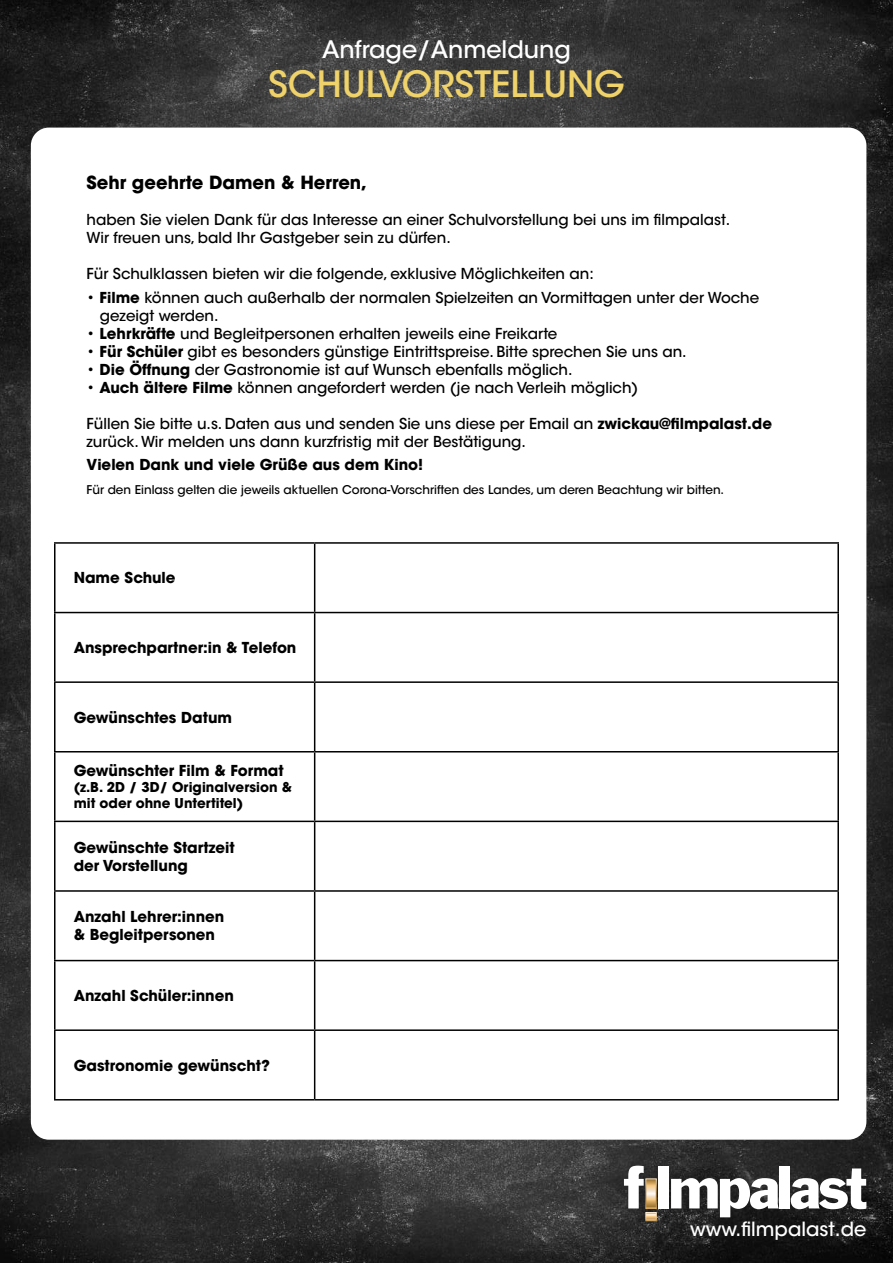
<style>
.page{position:relative;width:893px;height:1263px;background:#fff}
.page>*{position:absolute;margin:0;border:0;box-sizing:border-box;transform-origin:0 0}
.t1{font:500 36px "ITC Avant Garde Std";color:#efd269}
.t2{font:500 24px "ITC Avant Garde Std";color:#fff}
.t3{font:500 19.5px "ITC Avant Garde Std";color:#fff}
.t4{font:700 18px "ITC Avant Garde Std";color:#000}
.t5{font:500 15px/18px "ITC Avant Garde Std";color:#000}
.t6{font:700 15px/18px "ITC Avant Garde Pro";color:#000}
.t7{font:700 15px "ITC Avant Garde Std";color:#000}
.t8{font:700 13.5px/16.2px "ITC Avant Garde Pro";color:#000}
.t9{font:500 12px "ITC Avant Garde Std";color:#000}
.s1{font-weight:700}
</style>
<div class="page">
<img style="left:0;top:0;width:893px;height:1263px">
<svg style="left:624px;top:1166px;width:32px;height:55px"></svg>
<div style="left:658px;top:1166px;width:11px;height:42px;background:#fff"></div>
<svg style="left:671px;top:1178px;width:108px;height:39px"></svg>
<div style="left:780px;top:1166px;width:10px;height:42px;background:#fff"></div>
<svg style="left:791px;top:1168px;width:75px;height:41px"></svg>
<div style="left:31px;top:128px;width:835px;height:1012px;background:#fff;border-radius:18px"></div>
<hr style="left:54px;top:542px;width:261px;height:2px;background:#000">
<hr style="left:54px;top:544px;width:2px;height:68px;background:#000">
<hr style="left:315px;top:542px;width:524px;height:2px;background:#000">
<hr style="left:314px;top:544px;width:1px;height:68px;background:#000">
<hr style="left:837px;top:544px;width:2px;height:68px;background:#000">
<hr style="left:54px;top:612px;width:261px;height:1px;background:#000">
<hr style="left:54px;top:613px;width:2px;height:68px;background:#000">
<hr style="left:315px;top:612px;width:524px;height:1px;background:#000">
<hr style="left:314px;top:613px;width:1px;height:68px;background:#000">
<hr style="left:837px;top:613px;width:2px;height:68px;background:#000">
<hr style="left:54px;top:681px;width:261px;height:2px;background:#000">
<hr style="left:54px;top:683px;width:2px;height:68px;background:#000">
<hr style="left:315px;top:681px;width:524px;height:2px;background:#000">
<hr style="left:314px;top:683px;width:1px;height:68px;background:#000">
<hr style="left:837px;top:683px;width:2px;height:68px;background:#000">
<hr style="left:54px;top:751px;width:261px;height:1px;background:#000">
<hr style="left:54px;top:752px;width:2px;height:69px;background:#000">
<hr style="left:315px;top:751px;width:524px;height:1px;background:#000">
<hr style="left:314px;top:752px;width:1px;height:69px;background:#000">
<hr style="left:837px;top:752px;width:2px;height:69px;background:#000">
<hr style="left:54px;top:821px;width:261px;height:1px;background:#000">
<hr style="left:54px;top:822px;width:2px;height:68px;background:#000">
<hr style="left:315px;top:821px;width:524px;height:1px;background:#000">
<hr style="left:314px;top:822px;width:1px;height:68px;background:#000">
<hr style="left:837px;top:822px;width:2px;height:68px;background:#000">
<hr style="left:54px;top:890px;width:261px;height:2px;background:#000">
<hr style="left:54px;top:892px;width:2px;height:68px;background:#000">
<hr style="left:315px;top:890px;width:524px;height:2px;background:#000">
<hr style="left:314px;top:892px;width:1px;height:68px;background:#000">
<hr style="left:837px;top:892px;width:2px;height:68px;background:#000">
<hr style="left:54px;top:960px;width:261px;height:1px;background:#000">
<hr style="left:54px;top:961px;width:2px;height:68px;background:#000">
<hr style="left:315px;top:960px;width:524px;height:1px;background:#000">
<hr style="left:314px;top:961px;width:1px;height:68px;background:#000">
<hr style="left:837px;top:961px;width:2px;height:68px;background:#000">
<hr style="left:54px;top:1029px;width:261px;height:2px;background:#000">
<hr style="left:54px;top:1031px;width:2px;height:68px;background:#000">
<hr style="left:315px;top:1029px;width:524px;height:2px;background:#000">
<hr style="left:314px;top:1031px;width:1px;height:68px;background:#000">
<hr style="left:837px;top:1031px;width:2px;height:68px;background:#000">
<hr style="left:54px;top:1099px;width:261px;height:1px;background:#000">
<hr style="left:315px;top:1099px;width:524px;height:1px;background:#000">
<h2 class="t2" style="left:322px;top:34px;width:250px">Anfrage/Anmeldung</h2>
<h1 class="t1" style="left:268px;top:62px;width:358px">SCHULVORSTELLUNG</h1>
<p class="t4" style="left:87px;top:171px;width:282px">Sehr geehrte Damen &amp; Herren,</p>
<p class="t5" style="left:87px;top:211px;width:645px">haben Sie vielen Dank für das Interesse an einer Schulvorstellung bei uns im filmpalast.<br>Wir freuen uns, bald Ihr Gastgeber sein zu dürfen.</p>
<p class="t5" style="left:87px;top:265px;width:509px">Für Schulklassen bieten wir die folgende, exklusive Möglichkeiten an:</p>
<p class="t5" style="left:100px;top:289px;width:661px;text-indent:-13px">• <span class="s1">Filme</span> können auch außerhalb der normalen Spielzeiten an Vormittagen unter der Woche gezeigt werden.</p>
<p class="t5" style="left:87px;top:325px;width:472px">• <span class="s1">Lehrkräfte</span> und Begleitpersonen erhalten jeweils eine Freikarte</p>
<p class="t5" style="left:87px;top:343px;width:602px">• <span class="s1">Für Schüler</span> gibt es besonders günstige Eintrittspreise. Bitte sprechen Sie uns an.</p>
<p class="t5" style="left:87px;top:361px;width:488px">• <span class="s1">Die Öffnung</span> der Gastronomie ist auf Wunsch ebenfalls möglich.</p>
<p class="t5" style="left:87px;top:379px;width:553px">• <span class="s1">Auch ältere Filme</span> können angefordert werden (je nach Verleih möglich)</p>
<p class="t5" style="left:87px;top:415px;width:687px">Füllen Sie bitte u.s. Daten aus und senden Sie uns diese per Email an <span class="s1">zwickau@filmpalast.de </span>zurück. Wir melden uns dann kurzfristig mit der Bestätigung.</p>
<p class="t7" style="left:87px;top:454px;width:338px">Vielen Dank und viele Grüße aus dem Kino!</p>
<p class="t9" style="left:87px;top:482px;width:639px">Für den Einlass gelten die jeweils aktuellen Corona-Vorschriften des Landes, um deren Beachtung wir bitten.</p>
<p class="t6" style="left:74px;top:568px;width:103px">Name Schule</p>
<p class="t6" style="left:74px;top:638px;width:224px">Ansprechpartner:in &amp; Telefon</p>
<p class="t6" style="left:74px;top:708px;width:160px">Gewünschtes Datum</p>
<p class="t6" style="left:74px;top:761px;width:212px">Gewünschter Film &amp; Format</p>
<p class="t8" style="left:74px;top:779px;width:220px">(z.B. 2D / 3D/ Originalversion &amp; mit oder ohne Untertitel)</p>
<p class="t6" style="left:74px;top:838px;width:163px">Gewünschte Startzeit der Vorstellung</p>
<p class="t6" style="left:74px;top:907px;width:152px">Anzahl Lehrer:innen &amp; Begleitpersonen</p>
<p class="t6" style="left:74px;top:986px;width:162px">Anzahl Schüler:innen</p>
<p class="t6" style="left:74px;top:1056px;width:198px">Gastronomie gewünscht?</p>
<h3 class="t3" style="left:690px;top:1216px;width:178px">www.filmpalast.de</h3>
</div>
